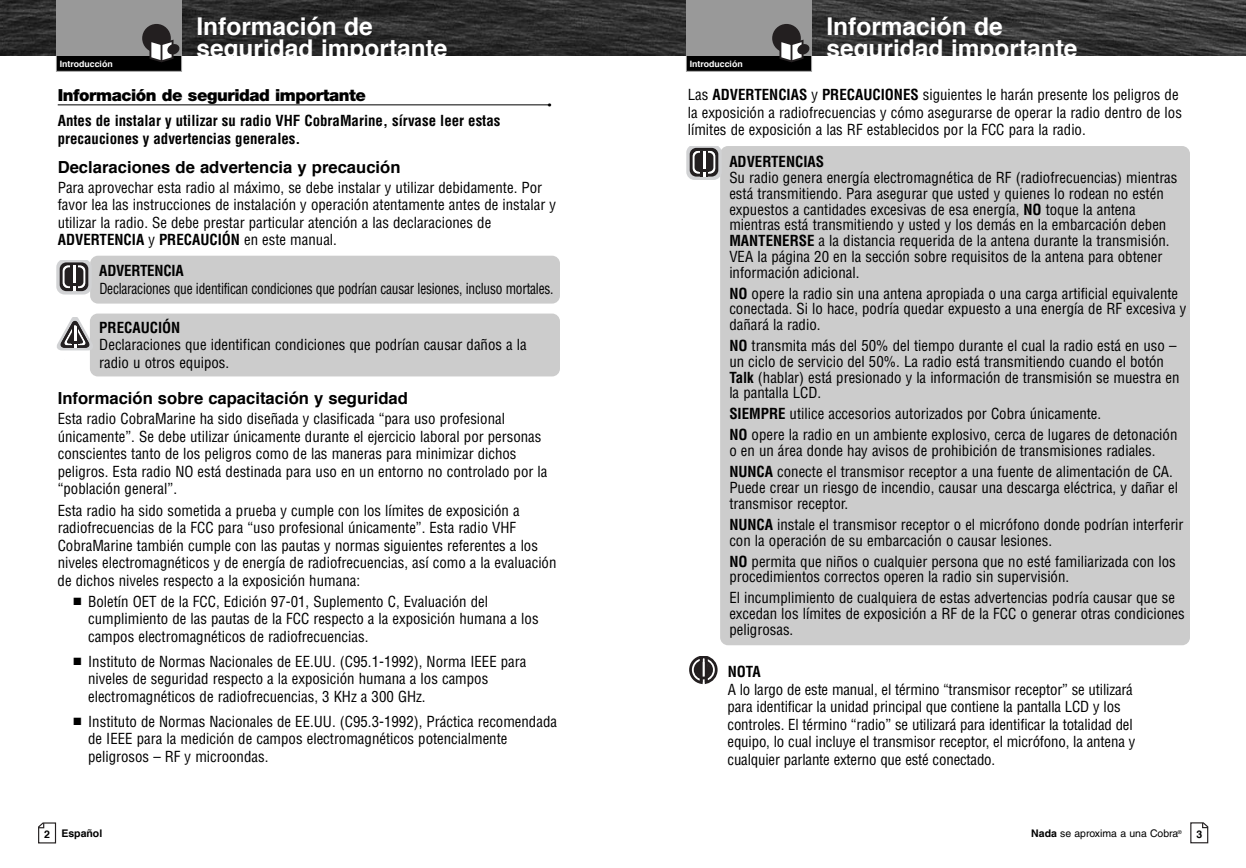
<style>
.page{position:relative;width:1246px;height:868px;background:#fff}
.page>*{position:absolute;margin:0;border:0;box-sizing:border-box;transform-origin:0 0}
.t1{font:700 24.5px/22.8px "Helvetica";color:#fff}
.t2{font:700 16.62px "Helvetica";color:#000}
.t3{font:900 16.62px "Helvetica Neue";letter-spacing:-.025em;color:#000}
.t4{font:condensed 14.88px/17.5px "Helvetica";color:#000}
.t5{font:700 condensed 14.88px/17.5px "Helvetica";color:#000}
.t6{font:condensed 14.88px "Helvetica";color:#000;scale:.9 1}
.t7{font:700 14px "Helvetica";color:#000}
.t8{font:10.5px "Helvetica LT Std";color:#000}
.t9{font:700 10.5px "Helvetica";color:#000}
.t10{font:700 8.75px "Helvetica";color:#fff}
.s1{font-weight:700}
</style>
<div class="page">
<div style="left:720px;top:146px;width:470px;height:499px;background:#ccc;border-radius:8px"></div>
<svg style="left:686px;top:146px;width:36px;height:34px"></svg>
<img style="left:623px;top:0;width:623px;height:56px">
<div style="left:687px;top:55px;width:124px;height:16px;background:#000"></div>
<div style="left:686px;top:54px;width:126px;height:18px;border:1px solid #999"></div>
<div style="left:686px;top:0;width:126px;height:56px;background:#999"></div>
<div style="left:773px;top:25px;width:27px;height:27px;background:#231f20;border-radius:50%"></div>
<div style="left:772px;top:24px;width:29px;height:29px;border:2px solid #231f20;border-radius:50%"></div>
<svg style="left:779px;top:40px;width:31px;height:22px"></svg>
<svg style="left:1190px;top:822px;width:18px;height:21px"></svg>
<div style="left:90px;top:314px;width:470px;height:62px;background:#ccc;border-radius:8px"></div>
<svg style="left:57px;top:317px;width:34px;height:33px"></svg>
<div style="left:90px;top:256px;width:470px;height:48px;background:#ccc;border-radius:8px"></div>
<svg style="left:56px;top:261px;width:35px;height:34px"></svg>
<svg style="left:38px;top:822px;width:19px;height:21px"></svg>
<svg style="left:0;top:0;width:623px;height:56px;background:#2a2a2a"></svg>
<div style="left:57px;top:55px;width:124px;height:16px;background:#000"></div>
<div style="left:56px;top:54px;width:126px;height:18px;border:1px solid #999"></div>
<div style="left:56px;top:0;width:126px;height:56px;background:#999"></div>
<div style="left:143px;top:25px;width:27px;height:27px;background:#231f20;border-radius:50%"></div>
<div style="left:142px;top:24px;width:29px;height:29px;border:2px solid #231f20;border-radius:50%"></div>
<svg style="left:149px;top:40px;width:31px;height:22px"></svg>
<hr style="left:58px;top:104px;width:493px;height:1px;background:#000">
<svg style="left:689px;top:657px;width:29px;height:28px"></svg>
<h1 class="t1" style="left:196px;top:17px;width:253px">Información de seguridad importante</h1>
<p class="t10" style="left:60px;top:60px;width:54px">Introducción</p>
<p class="t3" style="left:58px;top:89px;width:310px">Información de seguridad importante</p>
<p class="t7" style="left:547px;top:99px;width:6px">•</p>
<p class="t5" style="left:58px;top:112px;width:444px">Antes de instalar y utilizar su radio VHF CobraMarine, sírvase leer estas precauciones y advertencias generales.</p>
<p class="t2" style="left:58px;top:160px;width:344px">Declaraciones de advertencia y precaución</p>
<p class="t4" style="left:58px;top:179px;width:500px">Para aprovechar esta radio al máximo, se debe instalar y utilizar debidamente. Por favor lea las instrucciones de instalación y operación atentamente antes de instalar y utilizar la radio. Se debe prestar particular atención a las declaraciones de <span class="s1">ADVERTENCIA</span> y <span class="s1">PRECAUCIÓN</span> en este manual.</p>
<p class="t5" style="left:99px;top:262px;width:86px">ADVERTENCIA</p>
<p class="t6" style="left:99px;top:280px;width:506px">Declaraciones que identifican condiciones que podrían causar lesiones, incluso mortales.</p>
<p class="t5" style="left:99px;top:319px;width:83px">PRECAUCIÓN</p>
<p class="t4" style="left:99px;top:336px;width:429px">Declaraciones que identifican condiciones que podrían causar daños a la radio u otros equipos.</p>
<p class="t2" style="left:58px;top:391px;width:352px">Información sobre capacitación y seguridad</p>
<p class="t4" style="left:58px;top:410px;width:491px">Esta radio CobraMarine ha sido diseñada y clasificada “para uso profesional únicamente”. Se debe utilizar únicamente durante el ejercicio laboral por personas conscientes tanto de los peligros como de las maneras para minimizar dichos peligros. Esta radio NO está destinada para uso en un entorno no controlado por la “población general”.</p>
<p class="t4" style="left:58px;top:502px;width:500px">Esta radio ha sido sometida a prueba y cumple con los límites de exposición a radiofrecuencias de la FCC para “uso profesional únicamente”. Esta radio VHF CobraMarine también cumple con las pautas y normas siguientes referentes a los niveles electromagnéticos y de energía de radiofrecuencias, así como a la evaluación de dichos niveles respecto a la exposición humana:</p>
<p class="t4" style="left:88px;top:593px;width:452px;text-indent:-15px">■ Boletín OET de la FCC, Edición 97-01, Suplemento C, Evaluación del cumplimiento de las pautas de la FCC respecto a la exposición humana a los campos electromagnéticos de radiofrecuencias.</p>
<p class="t4" style="left:88px;top:653px;width:440px;text-indent:-15px">■ Instituto de Normas Nacionales de EE.UU. (C95.1-1992), Norma IEEE para niveles de seguridad respecto a la exposición humana a los campos electromagnéticos de radiofrecuencias, 3 KHz a 300 GHz.</p>
<p class="t4" style="left:88px;top:713px;width:470px;text-indent:-15px">■ Instituto de Normas Nacionales de EE.UU. (C95.3-1992), Práctica recomendada de IEEE para la medición de campos electromagnéticos potencialmente peligrosos – RF y microondas.</p>
<p class="t9" style="left:44px;top:829px;width:60px">2 Español</p>
<p class="t10" style="left:690px;top:60px;width:54px">Introducción</p>
<h1 class="t1" style="left:826px;top:17px;width:253px">Información de seguridad importante</h1>
<p class="t4" style="left:688px;top:87px;width:496px">Las <span class="s1">ADVERTENCIAS</span> y <span class="s1">PRECAUCIONES</span> siguientes le harán presente los peligros de la exposición a radiofrecuencias y cómo asegurarse de operar la radio dentro de los límites de exposición a las RF establecidos por la FCC para la radio.</p>
<p class="t5" style="left:729px;top:154px;width:96px">ADVERTENCIAS</p>
<p class="t4" style="left:729px;top:170px;width:450px;line-height:15.8px">Su radio genera energía electromagnética de RF (radiofrecuencias) mientras está transmitiendo. Para asegurar que usted y quienes lo rodean no estén expuestos a cantidades excesivas de esa energía, <span class="s1">NO</span> toque la antena mientras está transmitiendo y usted y los demás en la embarcación deben <span class="s1">MANTENERSE</span> a la distancia requerida de la antena durante la transmisión.<br>VEA la página 20 en la sección sobre requisitos de la antena para obtener información adicional.</p>
<p class="t4" style="left:729px;top:286px;width:459px;line-height:15.8px"><span class="s1">NO</span> opere la radio sin una antena apropiada o una carga artificial equivalente conectada. Si lo hace, podría quedar expuesto a una energía de RF excesiva y dañará la radio.</p>
<p class="t4" style="left:729px;top:338px;width:452px;line-height:15.8px"><span class="s1">NO</span> transmita más del 50% del tiempo durante el cual la radio está en uso – un ciclo de servicio del 50%. La radio está transmitiendo cuando el botón <span class="s1">Talk</span> (hablar) está presionado y la información de transmisión se muestra en la pantalla LCD.</p>
<p class="t4" style="left:729px;top:404px;width:450px;line-height:21px"><span class="s1">SIEMPRE</span> utilice accesorios autorizados por Cobra únicamente.<br><span class="s1">NO</span> opere la radio en un ambiente explosivo, cerca de lugares de detonación</p>
<p class="t4" style="left:729px;top:441px;width:445px;line-height:21px">o en un área donde hay avisos de prohibición de transmisiones radiales.<br><span class="s1">NUNCA</span> conecte el transmisor receptor a una fuente de alimentación de CA.</p>
<p class="t4" style="left:729px;top:480px;width:450px;line-height:15.8px">Puede crear un riesgo de incendio, causar una descarga eléctrica, y dañar el transmisor receptor.</p>
<p class="t4" style="left:729px;top:517px;width:456px;line-height:15.8px"><span class="s1">NUNCA</span> instale el transmisor receptor o el micrófono donde podrían interferir con la operación de su embarcación o causar lesiones.</p>
<p class="t4" style="left:729px;top:554px;width:448px;line-height:15.8px"><span class="s1">NO</span> permita que niños o cualquier persona que no esté familiarizada con los procedimientos correctos operen la radio sin supervisión.</p>
<p class="t4" style="left:729px;top:590px;width:457px;line-height:15.8px">El incumplimiento de cualquiera de estas advertencias podría causar que se excedan los límites de exposición a RF de la FCC o generar otras condiciones peligrosas.</p>
<p class="t5" style="left:728px;top:664px;width:35px">NOTA</p>
<p class="t4" style="left:728px;top:681px;width:409px">A lo largo de este manual, el término “transmisor receptor” se utilizará para identificar la unidad principal que contiene la pantalla LCD y los controles. El término “radio” se utilizará para identificar la totalidad del equipo, lo cual incluye el transmisor receptor, el micrófono, la antena y cualquier parlante externo que esté conectado.</p>
<p class="t8" style="left:1031px;top:830px;width:152px"><span class="s1">Nada</span> se aproxima a una Cobra<sup>®</sup></p>
<p class="t9" style="left:1196px;top:830px;width:7px">3</p>
</div>
